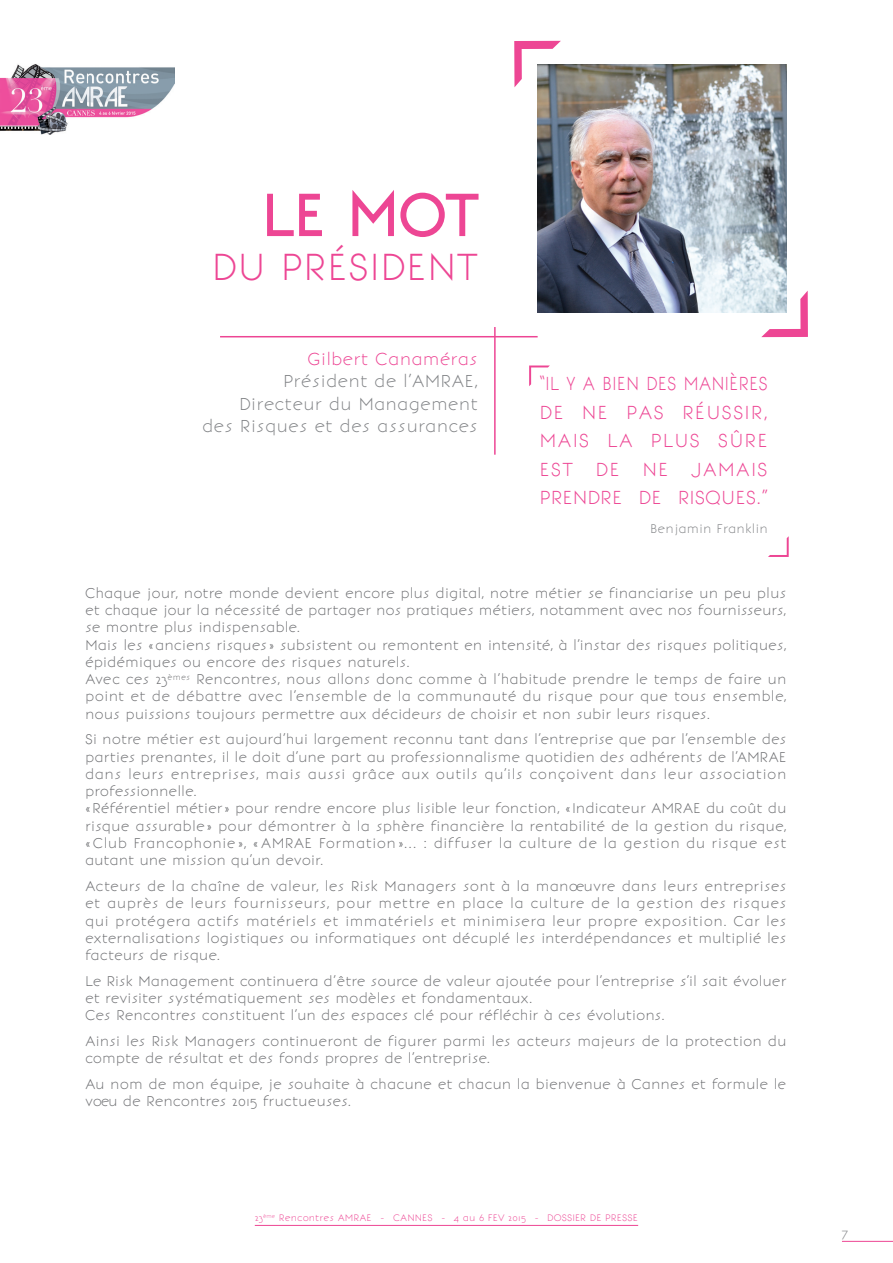
<style>
.page{position:relative;width:893px;height:1263px;background:#fff}
.page>*{position:absolute;margin:0;border:0;box-sizing:border-box;transform-origin:0 0}
.t1{font:300 36px "Bonveno CF";color:#ed4694}
.t2{font:300 18px/28.5px "Bonveno CF";letter-spacing:.05em;color:#ed4694;text-align:justify;scale:.9 1}
.t3{font:300 16.5px/22.5px "Bonveno CF";color:#808285;text-align:right}
.t4{font:300 16.5px "Bonveno CF";color:#ed4694}
.t5{font:300 13.5px/17.2px "Bonveno CF";letter-spacing:-.01em;color:#6c6d70}
.t6{font:300 12px "Bonveno CF";color:#808285}
.t7{font:300 9px "Bonveno CF";color:#ed4694}
</style>
<div class="page">
<img style="left:0;top:64px;width:175px;height:71px">
<hr style="left:255px;top:1225px;width:383px;height:1px;background:#ed4694">
<hr style="left:842px;top:1241px;width:51px;height:1px;background:#ed4694">
<svg style="left:514px;top:41px;width:47px;height:46px"></svg>
<svg style="left:761px;top:291px;width:47px;height:46px"></svg>
<img style="left:538px;top:64px;width:248px;height:248px">
<svg style="left:529px;top:365px;width:21px;height:21px"></svg>
<svg style="left:768px;top:536px;width:21px;height:21px"></svg>
<svg style="left:267px;top:193px;width:55px;height:44px"></svg>
<svg style="left:352px;top:190px;width:127px;height:47px"></svg>
<hr style="left:220px;top:336px;width:318px;height:1px;background:#ed4694">
<hr style="left:494px;top:327px;width:2px;height:128px;background:#ed4694">
<h1 class="t1" style="left:211px;top:242px;width:268px">DU PRÉSIDENT</h1>
<p class="t4" style="left:307px;top:348px;width:172px">Gilbert Canaméras</p>
<p class="t3" style="left:202px;top:370px;width:277px">Président de l’AMRAE,<br>Directeur du Management<br>des Risques et des assurances</p>
<h2 class="t2" style="left:539px;top:369px;width:255px">“IL Y A BIEN DES MANIÈRES DE NE PAS RÉUSSIR, MAIS LA PLUS SÛRE EST DE NE JAMAIS PRENDRE DE RISQUES.”</h2>
<p class="t6" style="left:650px;top:520px;width:119px">Benjamin Franklin</p>
<p class="t5" style="left:85px;top:584px;width:703px">Chaque jour, notre monde devient encore plus digital, notre métier se financiarise un peu plus et chaque jour la nécessité de partager nos pratiques métiers, notamment avec nos fournisseurs, se montre plus indispensable.<br>Mais les « anciens risques » subsistent ou remontent en intensité, à l’instar des risques politiques, épidémiques ou encore des risques naturels.<br>Avec ces 23<sup>èmes</sup> Rencontres, nous allons donc comme à l’habitude prendre le temps de faire un point et de débattre avec l’ensemble de la communauté du risque pour que tous ensemble, nous puissions toujours permettre aux décideurs de choisir et non subir leurs risques.</p>
<p class="t5" style="left:85px;top:731px;width:703px">Si notre métier est aujourd’hui largement reconnu tant dans l’entreprise que par l’ensemble des parties prenantes, il le doit d’une part au professionnalisme quotidien des adhérents de l’AMRAE dans leurs entreprises, mais aussi grâce aux outils qu’ils conçoivent dans leur association professionnelle.<br>« Référentiel métier » pour rendre encore plus lisible leur fonction, « Indicateur AMRAE du coût du risque assurable » pour démontrer à la sphère financière la rentabilité de la gestion du risque, « Club Francophonie », « AMRAE Formation »… : diffuser la culture de la gestion du risque est autant une mission qu’un devoir.</p>
<p class="t5" style="left:85px;top:877px;width:703px;text-align:justify">Acteurs de la chaîne de valeur, les Risk Managers sont à la manoeuvre dans leurs entreprises et auprès de leurs fournisseurs, pour mettre en place la culture de la gestion des risques qui protégera actifs matériels et immatériels et minimisera leur propre exposition. Car les externalisations logistiques ou informatiques ont décuplé les interdépendances et multiplié les facteurs de risque.</p>
<p class="t5" style="left:85px;top:972px;width:703px">Le Risk Management continuera d’être source de valeur ajoutée pour l’entreprise s’il sait évoluer et revisiter systématiquement ses modèles et fondamentaux.<br>Ces Rencontres constituent l’un des espaces clé pour réfléchir à ces évolutions.</p>
<p class="t5" style="left:85px;top:1032px;width:703px">Ainsi les Risk Managers continueront de figurer parmi les acteurs majeurs de la protection du compte de résultat et des fonds propres de l’entreprise.</p>
<p class="t5" style="left:85px;top:1075px;width:703px">Au nom de mon équipe, je souhaite à chacune et chacun la bienvenue à Cannes et formule le voeu de Rencontres 2015 fructueuses.</p>
<p class="t7" style="left:255px;top:1211px;width:385px">23<sup>ème</sup> Rencontres AMRAE - CANNES - 4 au 6 FEV 2015 - DOSSIER DE PRESSE</p>
<p class="t6" style="left:842px;top:1224px;width:8px">7</p>
</div>
